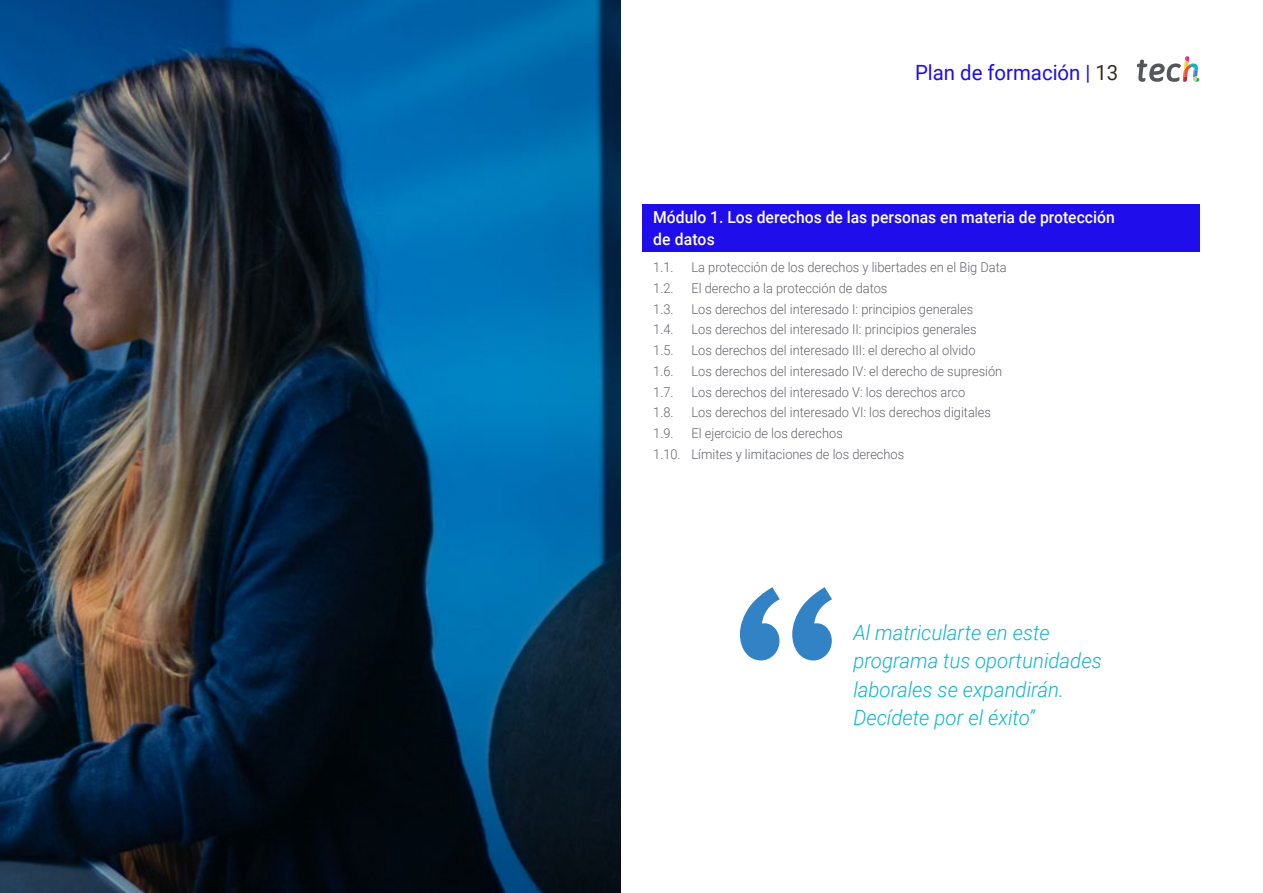
<style>
.page{position:relative;width:1263px;height:893px;background:#fff}
.page>*{position:absolute;margin:0;border:0;box-sizing:border-box;transform-origin:0 0}
.t1{font:italic 300 21px/28.5px "Roboto";color:#0fb6cf}
.t2{font:21px "Roboto";color:#1f0dec}
.t3{font:500 16.5px/22.5px "Roboto";color:#fff;scale:.95 1}
.t4{font:300 13.5px/20.7px "Roboto";color:#61646a;scale:.95 1}
.s1{color:#312e20}
</style>
<div class="page">
<img style="left:0;top:0;width:621px;height:893px">
<div style="left:642px;top:204px;width:557px;height:47px;background:#1f0dec"></div>
<svg style="left:1137px;top:56px;width:62px;height:26px"></svg>
<svg style="left:740px;top:587px;width:92px;height:73px"></svg>
<h1 class="t2" style="left:915px;top:57px;width:205px">Plan de formación | <span class="s1">13</span></h1>
<p class="t3" style="left:653px;top:205px;width:487px">Módulo 1. Los derechos de las personas en materia de protección de datos</p>
<p class="t4" style="left:653px;top:257px;width:23px">1.1.</p>
<p class="t4" style="left:691px;top:257px;width:333px">La protección de los derechos y libertades en el Big Data</p>
<p class="t4" style="left:653px;top:277px;width:23px">1.2.</p>
<p class="t4" style="left:691px;top:277px;width:208px">El derecho a la protección de datos</p>
<p class="t4" style="left:653px;top:298px;width:23px">1.3.</p>
<p class="t4" style="left:691px;top:298px;width:298px">Los derechos del interesado I: principios generales</p>
<p class="t4" style="left:653px;top:319px;width:23px">1.4.</p>
<p class="t4" style="left:691px;top:319px;width:302px">Los derechos del interesado II: principios generales</p>
<p class="t4" style="left:653px;top:340px;width:23px">1.5.</p>
<p class="t4" style="left:691px;top:340px;width:301px">Los derechos del interesado III: el derecho al olvido</p>
<p class="t4" style="left:653px;top:360px;width:23px">1.6.</p>
<p class="t4" style="left:691px;top:360px;width:329px">Los derechos del interesado IV: el derecho de supresión</p>
<p class="t4" style="left:653px;top:381px;width:23px">1.7.</p>
<p class="t4" style="left:691px;top:381px;width:290px">Los derechos del interesado V: los derechos arco</p>
<p class="t4" style="left:653px;top:402px;width:23px">1.8.</p>
<p class="t4" style="left:691px;top:402px;width:317px">Los derechos del interesado VI: los derechos digitales</p>
<p class="t4" style="left:653px;top:423px;width:23px">1.9.</p>
<p class="t4" style="left:653px;top:423px;width:266px;text-indent:38px">El ejercicio de los derechos<br>1.10. Límites y limitaciones de los derechos</p>
<h1 class="t1" style="left:853px;top:617px;width:250px">Al matricularte en este programa tus oportunidades laborales se expandirán.<br>Decídete por el éxito”</h1>
</div>
